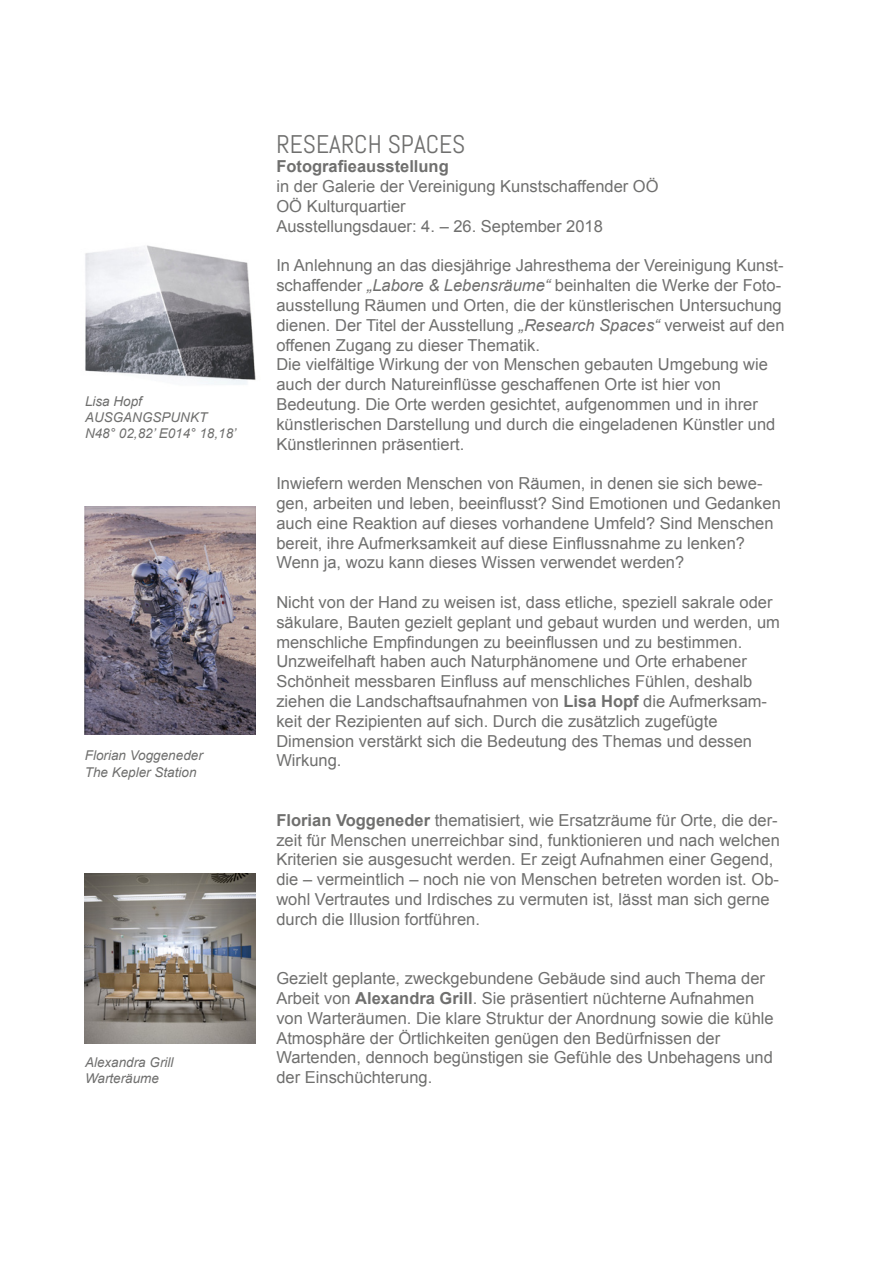
<style>
.page{position:relative;width:893px;height:1263px;background:#fff}
.page>*{position:absolute;margin:0;border:0;box-sizing:border-box;transform-origin:0 0}
.t1{font:25.5px "Abel";color:#6f6f6e}
.t2{font:16.5px/19.8px "Arial";color:#6f6f6e}
.t3{font:700 16.5px "Arial";color:#6f6f6e}
.t4{font:italic 13.5px/16.2px "Arial";color:#6f6f6e}
.s1{font-style:italic}
.s2{font-weight:700}
</style>
<div class="page">
<img style="left:85px;top:245px;width:171px;height:140px">
<img style="left:85px;top:506px;width:170px;height:228px">
<img style="left:85px;top:874px;width:170px;height:170px">
<p class="t4" style="left:85px;top:393px;width:153px">Lisa Hopf<br>AUSGANGSPUNKT<br>N48° 02,82’ E014° 18,18’</p>
<p class="t4" style="left:85px;top:748px;width:120px">Florian Voggeneder<br>The Kepler Station</p>
<p class="t4" style="left:85px;top:1054px;width:90px">Alexandra Grill<br>Warteräume</p>
<h1 class="t1" style="left:276px;top:128px;width:191px">RESEARCH SPACES</h1>
<p class="t3" style="left:276px;top:156px;width:174px">Fotografieausstellung</p>
<p class="t2" style="left:276px;top:177px;width:384px">in der Galerie der Vereinigung Kunstschaffender OÖ<br>OÖ Kulturquartier<br>Ausstellungsdauer: 4. – 26. September 2018</p>
<p class="t2" style="left:276px;top:256px;width:510px">In Anlehnung an das diesjährige Jahresthema der Vereinigung Kunst&shy;schaffender <span class="s1">„Labore &amp; Lebensräume“</span> beinhalten die Werke der Foto&shy;ausstellung Räumen und Orten, die der künstlerischen Untersuchung dienen. Der Titel der Ausstellung <span class="s1">„Research Spaces“</span> verweist auf den offenen Zugang zu dieser Thematik.<br>Die vielfältige Wirkung der von Menschen gebauten Umgebung wie auch der durch Natureinflüsse geschaffenen Orte ist hier von Bedeutung. Die Orte werden gesichtet, aufgenommen und in ihrer künstlerischen Darstellung und durch die eingeladenen Künstler und Künstlerinnen präsentiert.</p>
<p class="t2" style="left:276px;top:474px;width:506px">Inwiefern werden Menschen von Räumen, in denen sie sich bewe&shy;gen, arbeiten und leben, beeinflusst? Sind Emotionen und Gedanken auch eine Reaktion auf dieses vorhandene Umfeld? Sind Menschen bereit, ihre Aufmerksamkeit auf diese Einflussnahme zu lenken?<br>Wenn ja, wozu kann dieses Wissen verwendet werden?</p>
<p class="t2" style="left:276px;top:592px;width:505px">Nicht von der Hand zu weisen ist, dass etliche, speziell sakrale oder säkulare, Bauten gezielt geplant und gebaut wurden und werden, um menschliche Empfindungen zu beeinflussen und zu bestimmen.<br>Unzweifelhaft haben auch Naturphänomene und Orte erhabener Schönheit messbaren Einfluss auf menschliches Fühlen, deshalb ziehen die Landschaftsaufnahmen von <span class="s2">Lisa Hopf</span> die Aufmerksam&shy;keit der Rezipienten auf sich. Durch die zusätzlich zugefügte Dimension verstärkt sich die Bedeutung des Themas und dessen Wirkung.</p>
<p class="t2" style="left:276px;top:810px;width:505px"><span class="s2">Florian Voggeneder</span> thematisiert, wie Ersatzräume für Orte, die der&shy;zeit für Menschen unerreichbar sind, funktionieren und nach welchen Kriterien sie ausgesucht werden. Er zeigt Aufnahmen einer Gegend, die – vermeintlich – noch nie von Menschen betreten worden ist. Ob&shy;wohl Vertrautes und Irdisches zu vermuten ist, lässt man sich gerne durch die Illusion fortführen.</p>
<p class="t2" style="left:276px;top:969px;width:499px">Gezielt geplante, zweckgebundene Gebäude sind auch Thema der Arbeit von <span class="s2">Alexandra Grill</span>. Sie präsentiert nüchterne Aufnahmen von Warteräumen. Die klare Struktur der Anordnung sowie die kühle Atmosphäre der Örtlichkeiten genügen den Bedürfnissen der Wartenden, dennoch begünstigen sie Gefühle des Unbehagens und der Einschüchterung.</p>
</div>
